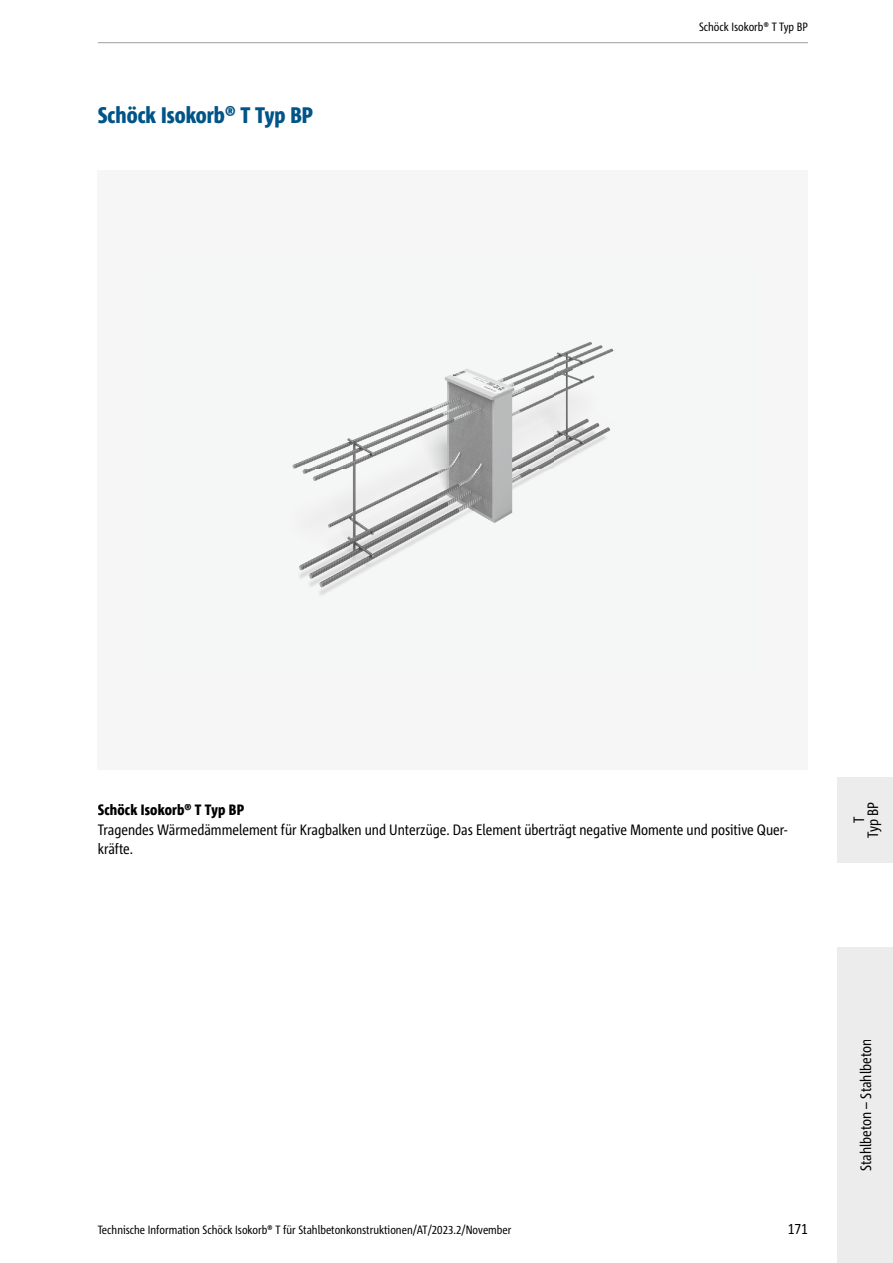
<style>
.page{position:relative;width:893px;height:1263px;background:#fff}
.page>*{position:absolute;margin:0;border:0;box-sizing:border-box;transform-origin:0 0}
.t1{font:800 condensed 22.5px "Corpid Schoeck";color:#005487}
.t2{font:condensed 15px/19.5px "Corpid Schoeck";color:#000}
.t3{font:800 condensed 15px "Corpid Schoeck";letter-spacing:.01em;color:#000}
.t4{font:condensed 12px "Corpid Schoeck";color:#000}
</style>
<div class="page">
<div style="left:98px;top:170px;width:710px;height:600px;background:#f6f6f6"></div>
<img style="left:292px;top:342px;width:322px;height:253px">
<div style="left:838px;top:947px;width:55px;height:316px;background:#ececed"></div>
<div style="left:838px;top:777px;width:55px;height:85px;background:#ececed"></div>
<hr style="left:98px;top:42px;width:710px;height:1px;background:#9c9d9d">
<h1 class="t1" style="left:98px;top:101px;width:217px">Schöck Isokorb® T Typ BP</h1>
<p class="t4" style="left:699px;top:19px;width:110px">Schöck Isokorb® T Typ BP</p>
<p class="t3" style="left:98px;top:801px;width:148px">Schöck Isokorb® T Typ BP</p>
<p class="t2" style="left:98px;top:820px;width:691px">Tragendes Wärmedämmelement für Kragbalken und Unterzüge. Das Element überträgt negative Momente und positive Quer&shy;kräfte.</p>
<p class="t2" style="left:852px;top:838px;width:38px;line-height:14.1px;text-align:center;rotate:-90deg">T<br>Typ BP</p>
<p class="t4" style="left:98px;top:1222px;width:415px">Technische Information Schöck Isokorb® T für Stahlbetonkonstruktionen/AT/2023.2/November</p>
<p class="t2" style="left:788px;top:1219px;width:22px">171</p>
<p class="t2" style="left:856px;top:1171px;width:134px;rotate:-90deg">Stahlbeton – Stahlbeton</p>
</div>
